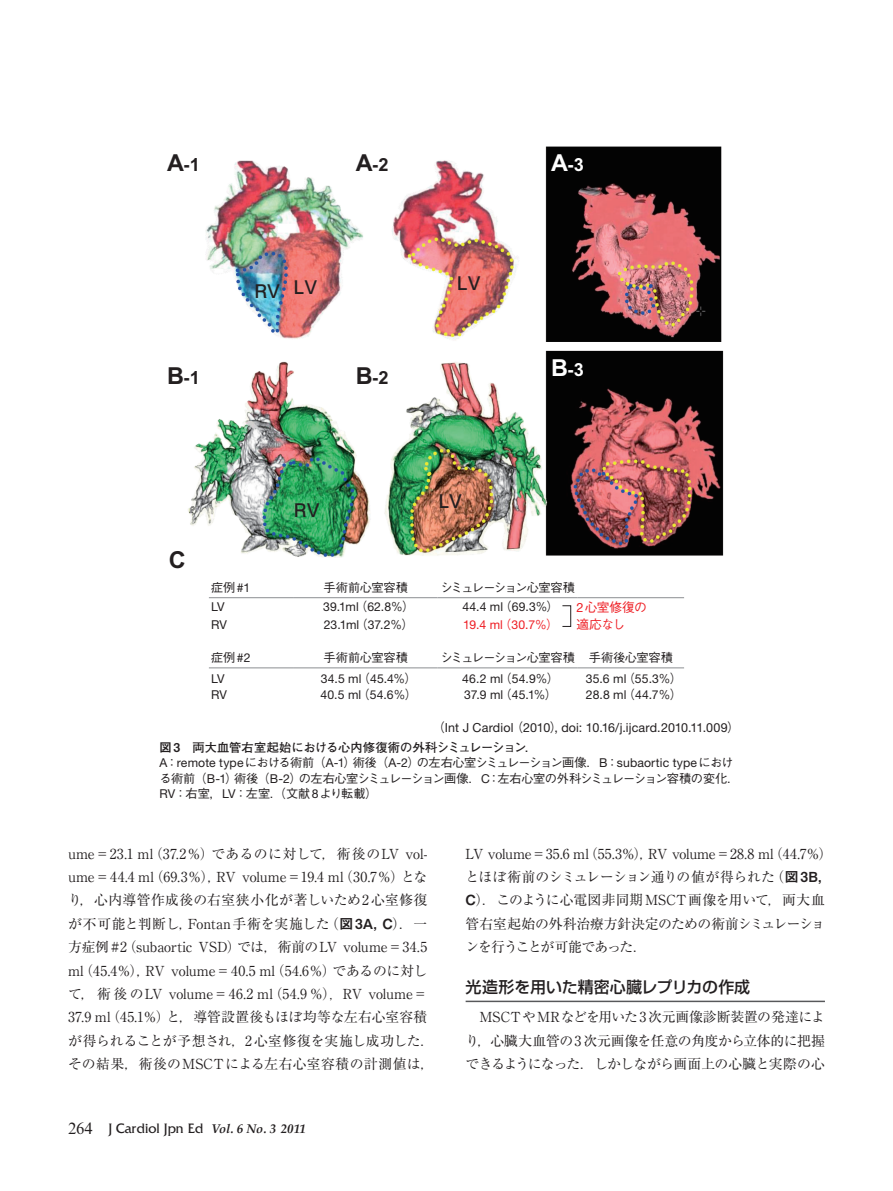
<style>
.page{position:relative;width:893px;height:1191px;background:#fff}
.page>*{position:absolute;margin:0;border:0;box-sizing:border-box;transform-origin:0 0}
.t1{font:700 23.4px "Arial";color:#231f20}
.t2{font:700 18.75px "Futo Go B101 Pro";color:#231f20}
.t3{font:700 18px "Arial";color:#231f20}
.t4{font:700 18px "Arial";color:#fff}
.t5{font:500 15.9px "Shin Go Pro";letter-spacing:-.005em;color:#231f20}
.t6{font:14.4px "Friz Quadrata Std";color:#231f20}
.t7{font:13.8px/23.4px "Ryumin Pro";letter-spacing:-.005em;color:#231f20}
.t8{font:500 12.75px/17px "Gothic BBB Pro";letter-spacing:-.03em;color:#ee1d23}
.t9{font:12.45px "Helvetica Neue LT Std";letter-spacing:.01em;color:#231f20}
.t10{font:500 12.15px/15.5px "Gothic BBB Pro";letter-spacing:-.05em;color:#231f20}
.t11{font:12.15px "Helvetica Neue LT Std";letter-spacing:.01em;color:#231f20}
.t12{font:700 12.15px "Futo Go B101 Pro";letter-spacing:-.005em;color:#231f20}
.t13{font:500 12.15px "Gothic BBB Pro";letter-spacing:-.015em;color:#231f20}
.t14{font:12.15px "Helvetica Neue LT Std";color:#ee1d23}
.t15{font:500 12.15px "Gothic BBB Pro";letter-spacing:-.105em;color:#231f20}
.s1{font-size:23.4px}
.s2{font-family:"Helvetica Neue LT Std";font-weight:400}
.s3{font-family:"Gothic BBB Pro";font-weight:500}
.s4{font-family:"Midashi Go Pro MB31";font-weight:400}
.s5{font-family:"Midashi Go Pro MB31"}
.s6{font-weight:300}
.s7{font-family:"Times New Roman MT Std";font-size:16.5px}
.s8{font-family:"Palatino LT Std";font-weight:700;font-style:italic;font-size:12.75px}
</style>
<div class="page">
<hr style="left:466px;top:1000px;width:359px;height:2px;background:#57585a">
<img style="left:188px;top:146px;width:536px;height:412px">
<hr style="left:209px;top:597px;width:85px;height:1px;background:#939598">
<hr style="left:294px;top:597px;width:143px;height:1px;background:#939598">
<hr style="left:437px;top:597px;width:141px;height:1px;background:#939598">
<hr style="left:578px;top:597px;width:106px;height:1px;background:#939598">
<hr style="left:209px;top:667px;width:85px;height:1px;background:#939598">
<hr style="left:294px;top:667px;width:143px;height:1px;background:#939598">
<hr style="left:437px;top:667px;width:141px;height:1px;background:#939598">
<hr style="left:578px;top:667px;width:106px;height:1px;background:#939598">
<div style="left:562px;top:605px;width:9px;height:21px;border:1px solid #231f20"></div>
<h3 class="t3" style="left:167px;top:154px;width:34px"><span class="s1">A</span>-1</h3>
<h3 class="t3" style="left:356px;top:154px;width:34px"><span class="s1">A</span>-2</h3>
<h2 class="t2" style="left:254px;top:273px;width:64px">RV LV</h2>
<h2 class="t2" style="left:457px;top:268px;width:25px">LV</h2>
<h3 class="t4" style="left:551px;top:154px;width:34px"><span class="s1">A</span>-3</h3>
<h3 class="t3" style="left:167px;top:367px;width:34px"><span class="s1">B</span>-1</h3>
<h3 class="t3" style="left:356px;top:367px;width:34px"><span class="s1">B</span>-2</h3>
<h3 class="t4" style="left:551px;top:358px;width:34px"><span class="s1">B</span>-3</h3>
<h1 class="t1" style="left:169px;top:546px;width:18px">C</h1>
<h2 class="t2" style="left:294px;top:495px;width:27px">RV</h2>
<h2 class="t2" style="left:439px;top:486px;width:25px">LV</h2>
<p class="t10" style="left:211px;top:578px;width:41px">症例<span class="s2">#1</span></p>
<p class="t13" style="left:323px;top:577px;width:86px">手術前心室容積</p>
<p class="t15" style="left:440px;top:577px;width:136px">シミュレーション心室容積</p>
<p class="t11" style="left:211px;top:599px;width:15px">LV</p>
<p class="t11" style="left:323px;top:599px;width:93px">39.1m<span class="s3">（</span>l 62.8<span class="s3">％）</span></p>
<p class="t11" style="left:462px;top:599px;width:98px">44.4 m<span class="s3">（</span>l 69.3<span class="s3">％）</span></p>
<p class="t11" style="left:211px;top:617px;width:17px">RV</p>
<p class="t11" style="left:324px;top:617px;width:91px">23.1m<span class="s3">（</span>l 37.2<span class="s3">％）</span></p>
<p class="t14" style="left:463px;top:617px;width:97px">19.4 m<span class="s3">（</span>l 30.7<span class="s3">％）</span></p>
<p class="t10" style="left:211px;top:648px;width:41px">症例<span class="s2">#2</span></p>
<p class="t13" style="left:323px;top:648px;width:86px">手術前心室容積</p>
<p class="t10" style="left:440px;top:648px;width:234px">シミュレーション心室容積 手術後心室容積</p>
<p class="t11" style="left:211px;top:671px;width:15px">LV</p>
<p class="t11" style="left:321px;top:671px;width:97px">34.5 m<span class="s3">（</span>l 45.4<span class="s3">％）</span></p>
<p class="t11" style="left:462px;top:671px;width:98px">46.2 m<span class="s3">（</span>l 54.9<span class="s3">％）</span></p>
<p class="t11" style="left:586px;top:671px;width:98px">35.6 m<span class="s3">（</span>l 55.3<span class="s3">％）</span></p>
<p class="t11" style="left:211px;top:688px;width:17px">RV</p>
<p class="t11" style="left:321px;top:688px;width:98px">40.5 m<span class="s3">（</span>l 54.6<span class="s3">％）</span></p>
<p class="t11" style="left:464px;top:688px;width:94px">37.9 m<span class="s3">（</span>l 45.1<span class="s3">％）</span></p>
<p class="t11" style="left:586px;top:688px;width:97px">28.8 m<span class="s3">（</span>l 44.7<span class="s3">％）</span></p>
<p class="t9" style="left:432px;top:720px;width:309px"><span class="s3">（</span>Int J Cardiol<span class="s3">（</span>2010<span class="s3">）</span>, doi: 10.16/j.ijcard.2010.11.009<span class="s3">）</span></p>
<p class="t12" style="left:159px;top:737px;width:379px"><span class="s4">図 3　</span>両大血管右室起始における心内修復術の外科シミュレーション．</p>
<p class="t10" style="left:159px;top:753px;width:582px"><span class="s2">A</span>：<span class="s2">remote type</span>における術前（<span class="s2">A-1</span>）術後（<span class="s2">A-2</span>）の左右心室シミュレーション画像．<span class="s2">B</span>：<span class="s2">subaortic type</span>における術前（<span class="s2">B-1</span>）術後（<span class="s2">B-2</span>）の左右心室シミュレーション画像．<span class="s2">C</span>：左右心室の外科シミュレーション容積の変化．<br><span class="s2">RV</span>：右室，<span class="s2">LV</span>：左室．（文献<span class="s2">8</span>より転載）</p>
<p class="t8" style="left:576px;top:597px;width:72px"><span class="s2">2</span>心室修復の適応なし</p>
<p class="t7" style="left:68px;top:841px;width:368px">ume＝23.1 ml（37.2％）であるのに対して，術後のLV vol&shy;ume＝44.4 ml（69.3％），RV volume＝19.4 ml（30.7％）となり，心内導管作成後の右室狭小化が著しいため2心室修復が不可能と判断し，Fontan手術を実施した（<span class="s5">図 3A，C</span>）．一方症例#2（subaortic VSD）では，術前のLV volume＝34.5 ml（45.4％），RV volume＝40.5 ml（54.6％）であるのに対して，術後のLV volume＝46.2 ml（54.9 ％）<span class="s6">，</span>RV volume＝37.9 ml（45.1％）と，導管設置後もほぼ均等な左右心室容積が得られることが予想され，2 心室修復を実施し成功した．その結果，術後のMSCTによる左右心室容積の計測値は，</p>
<p class="t7" style="left:466px;top:841px;width:368px">LV volume＝35.6 ml（55.3％），RV volume＝28.8 ml（44.7％）とほぼ術前のシミュレーション通りの値が得られた（<span class="s5">図 3B，C</span>）．このように心電図非同期MSCT画像を用いて，両大血管右室起始の外科治療方針決定のための術前シミュレーションを行うことが可能であった．</p>
<p class="t5" style="left:466px;top:974px;width:286px">光造形を用いた精密心臓レプリカの作成</p>
<p class="t7" style="left:466px;top:1004px;width:361px;text-align:justify;text-indent:14px">MSCTやMRなどを用いた3次元画像診断装置の発達により，心臓大血管の3 次元画像を任意の角度から立体的に把握できるようになった．しかしながら画面上の心臓と実際の心</p>
<p class="t6" style="left:68px;top:1120px;width:239px"><span class="s7">264</span> J Cardiol Jpn Ed <span class="s8">Vol. 6 No. 3 2011</span></p>
</div>
